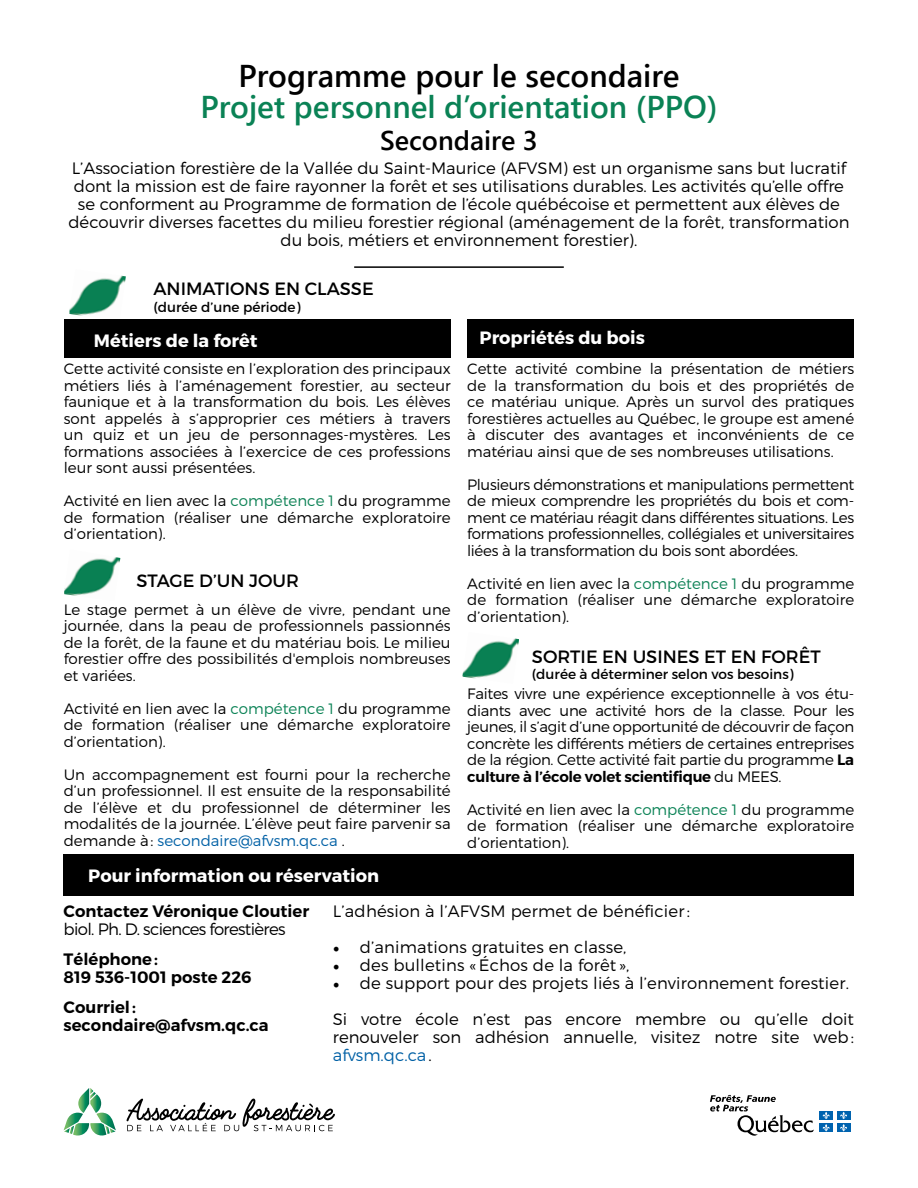
<style>
.page{position:relative;width:918px;height:1188px;background:#fff}
.page>*{position:absolute;margin:0;border:0;box-sizing:border-box;transform-origin:0 0}
.t1{font:600 31.5px "Segoe UI";color:#0a8255}
.t2{font:600 31.5px "Segoe UI";color:#000}
.t3{font:600 27px "Segoe UI";color:#000}
.t4{font:700 17.85px "Montserrat";color:#fff}
.t5{font:17.85px "Montserrat";color:#000}
.t6{font:300 16.5px/18px "Montserrat";color:#000}
.t7{font:600 16.5px/18px "Montserrat";color:#000}
.t8{font:300 16.5px "Montserrat";letter-spacing:-.04em;color:#000}
.t9{font:300 15px/16.5px "Montserrat";color:#000;text-align:justify}
.t10{font:13.65px "Montserrat";color:#000}
.s1{color:#0e8256}
.s2{color:#0a8255}
.s3{color:#0060a5}
.s4{font-weight:600}
.s5{font-family:"Minion Pro";font-weight:400;font-size:18px}
</style>
<div class="page">
<img style="left:69px;top:275px;width:57px;height:41px">
<div style="left:64px;top:319px;width:387px;height:38px;background:#000"></div>
<div style="left:467px;top:319px;width:387px;height:38px;background:#000"></div>
<img style="left:462px;top:638px;width:57px;height:41px">
<img style="left:64px;top:557px;width:56px;height:39px">
<svg style="left:126px;top:1098px;width:209px;height:33px"></svg>
<svg style="left:64px;top:1088px;width:52px;height:48px"></svg>
<div style="left:64px;top:855px;width:790px;height:41px;background:#000"></div>
<svg style="left:710px;top:1095px;width:104px;height:41px"></svg>
<div style="left:819px;top:1111px;width:14px;height:9px;background:#0063af"></div>
<div style="left:837px;top:1111px;width:13px;height:9px;background:#0063af"></div>
<div style="left:819px;top:1124px;width:14px;height:8px;background:#0063af"></div>
<svg style="left:823px;top:1112px;width:7px;height:20px"></svg>
<div style="left:837px;top:1124px;width:13px;height:8px;background:#0063af"></div>
<svg style="left:840px;top:1112px;width:7px;height:20px"></svg>
<hr style="left:354px;top:266px;width:210px;height:2px;background:#000">
<h1 class="t2" style="left:238px;top:46px;width:443px">Programme pour le secondaire</h1>
<h1 class="t1" style="left:200px;top:77px;width:519px">Projet personnel d’orientation (PPO)</h1>
<h2 class="t3" style="left:380px;top:115px;width:159px">Secondaire 3</h2>
<p class="t6" style="left:68px;top:159px;width:783px;text-align:center">L’Association forestière de la Vallée du Saint-Maurice (AFVSM) est un organisme sans but lucratif dont la mission est de faire rayonner la forêt et ses utilisations durables. Les activités qu’elle offre se conforment au Programme de formation de l’école québécoise et permettent aux élèves de découvrir diverses facettes du milieu forestier régional (aménagement de la forêt, transformation du bois, métiers et environnement forestier).</p>
<p class="t5" style="left:153px;top:277px;width:222px">ANIMATIONS EN CLASSE</p>
<p class="t10" style="left:153px;top:299px;width:148px">(durée d’une période)</p>
<p class="t4" style="left:94px;top:329px;width:165px">Métiers de la forêt</p>
<p class="t9" style="left:64px;top:360px;width:388px">Cette activité consiste en l’exploration des principaux métiers liés à l’aménagement forestier, au secteur faunique et à la transformation du bois. Les élèves sont appelés à s’approprier ces métiers à travers un quiz et un jeu de personnages-mystères. Les formations associées à l’exercice de ces professions leur sont aussi présentées.</p>
<p class="t9" style="left:64px;top:492px;width:388px">Activité en lien avec la <span class="s1">compétence 1</span> du programme de formation (réaliser une démarche exploratoire d’orientation).</p>
<p class="t5" style="left:137px;top:570px;width:164px">STAGE D’UN JOUR</p>
<p class="t9" style="left:64px;top:601px;width:388px">Le stage permet à un élève de vivre, pendant une journée, dans la peau de professionnels passionnés de la forêt, de la faune et du matériau bois. Le milieu forestier offre des possibilités d'emplois nombreuses et variées.</p>
<p class="t9" style="left:64px;top:700px;width:388px">Activité en lien avec la <span class="s2">compétence 1</span> du programme de formation (réaliser une démarche exploratoire d’orientation).</p>
<p class="t9" style="left:64px;top:766px;width:388px">Un accompagnement est fourni pour la recherche d’un professionnel. Il est ensuite de la responsabilité de l’élève et du professionnel de déterminer les modalités de la journée. L’élève peut faire parvenir sa demande à: <span class="s3">secondaire@afvsm.qc.ca</span> .</p>
<p class="t4" style="left:480px;top:326px;width:167px">Propriétés du bois</p>
<p class="t9" style="left:467px;top:361px;width:388px">Cette activité combine la présentation de métiers de la transformation du bois et des propriétés de ce matériau unique. Après un survol des pratiques forestières actuelles au Québec, le groupe est amené à discuter des avantages et inconvénients de ce matériau ainsi que de ses nombreuses utilisations.</p>
<p class="t9" style="left:467px;top:476px;width:388px">Plusieurs démonstrations et manipulations permettent de mieux comprendre les propriétés du bois et com&shy;ment ce matériau réagit dans différentes situations. Les formations professionnelles, collégiales et universitaires liées à la transformation du bois sont abordées.</p>
<p class="t9" style="left:467px;top:575px;width:388px">Activité en lien avec la <span class="s1">compétence 1</span> du programme de formation (réaliser une démarche exploratoire d’orientation).</p>
<p class="t5" style="left:532px;top:645px;width:290px">SORTIE EN USINES ET EN FORÊT</p>
<p class="t10" style="left:532px;top:665px;width:263px">(durée à déterminer selon vos besoins)</p>
<p class="t9" style="left:467px;top:685px;width:388px">Faites vivre une expérience exceptionnelle à vos étu&shy;diants avec une activité hors de la classe. Pour les jeunes, il s’agit d’une opportunité de découvrir de façon concrète les différents métiers de certaines entreprises de la région. Cette activité fait partie du programme <span class="s4">La culture à l’école volet scientifique</span> du MEES.</p>
<p class="t9" style="left:467px;top:801px;width:388px">Activité en lien avec la <span class="s2">compétence 1</span> du programme de formation (réaliser une démarche exploratoire d’orientation).</p>
<p class="t4" style="left:88px;top:865px;width:292px">Pour information ou réservation</p>
<p class="t7" style="left:64px;top:903px;width:247px">Contactez Véronique Cloutier</p>
<p class="t8" style="left:64px;top:919px;width:223px">biol. Ph. D. sciences forestières</p>
<p class="t7" style="left:64px;top:951px;width:190px">Téléphone:<br>819 536-1001 poste 226</p>
<p class="t7" style="left:64px;top:999px;width:207px">Courriel: secondaire@afvsm.qc.ca</p>
<p class="t6" style="left:333px;top:902px;width:359px">L’adhésion à l’AFVSM permet de bénéficier:</p>
<p class="t6" style="left:333px;top:938px;width:295px"><span class="s5">•</span> d’animations gratuites en classe,</p>
<p class="t6" style="left:333px;top:956px;width:298px"><span class="s5">•</span> des bulletins «Échos de la forêt »,</p>
<p class="t6" style="left:333px;top:965px;width:523px;line-height:36px"><span class="s5">•</span> de support pour des projets liés à l’environnement forestier.<br>Si votre école n’est pas encore membre ou qu’elle doit</p>
<p class="t6" style="left:333px;top:1028px;width:523px">renouveler son adhésion annuelle, visitez notre site web: <span class="s3">afvsm.qc.ca</span>.</p>
</div>
